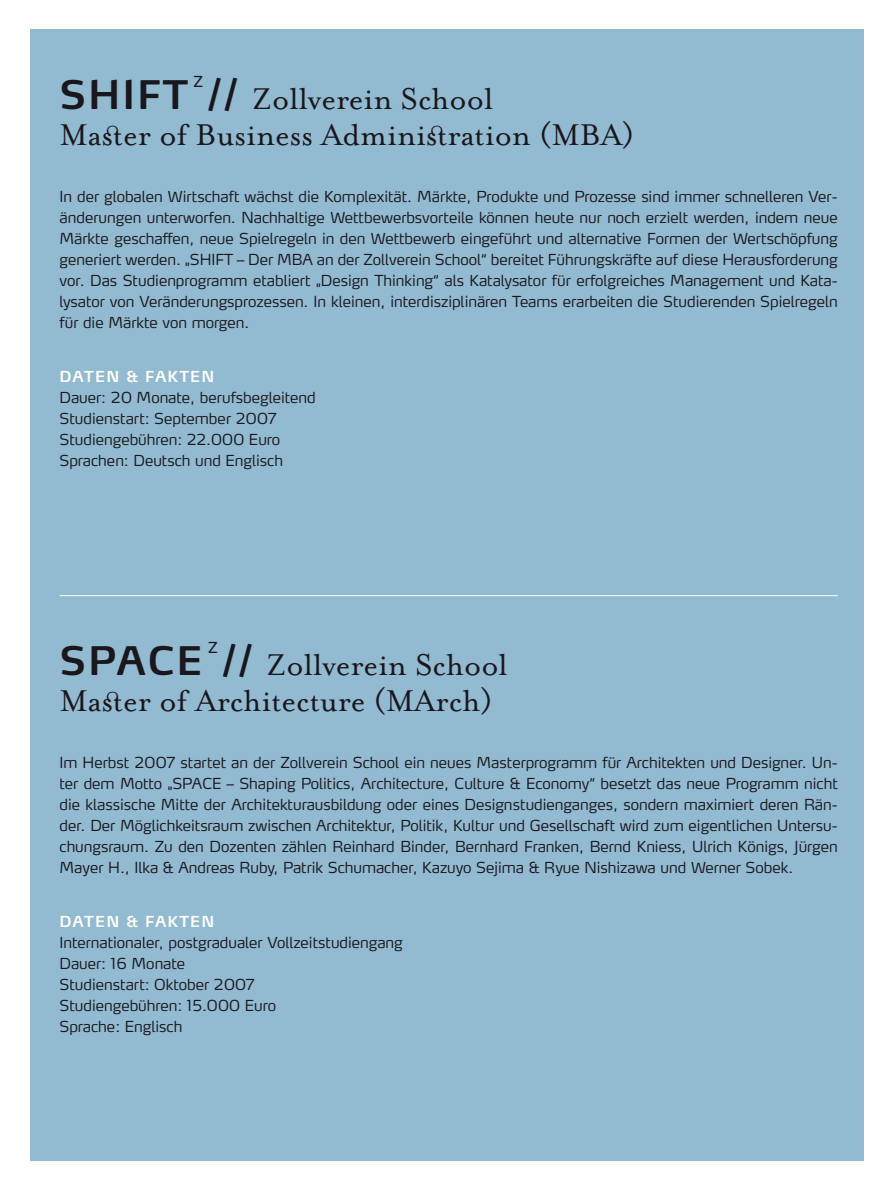
<style>
.page{position:relative;width:893px;height:1191px;background:#fff}
.page>*{position:absolute;margin:0;border:0;box-sizing:border-box;transform-origin:0 0}
.t1{font:600 39px "Max LF";letter-spacing:.05em;color:#1a171c}
.t2{font:34.5px/36px "Mrs Eaves Roman";color:#1a171c;text-align:center}
.t3{font:300 15px/21px "Max LF";color:#1a171c;text-align:justify}
.t4{font:15px "Max LF";color:#1a171c}
.s1{font-family:"Max LF";font-weight:600;font-size:39px}
.s2{font-family:"Mrs Eaves Just Lig Roman"}
.s3{font-weight:600;color:#fff}
</style>
<div class="page">
<div style="left:30px;top:30px;width:833px;height:1131px;background:#92bad1"></div>
<hr style="left:60px;top:595px;width:778px;height:1px;background:#fff">
<p class="t1" style="left:60px;top:70px;width:130px">SHIFT</p>
<p class="t4" style="left:194px;top:72px;width:11px">Z</p>
<p class="t2" style="left:60px;top:81px;width:576px"><span class="s1">//</span> Zollverein School<br>Ma<span class="s2">s</span>er of Business Admini<span class="s2">s</span>ration (MBA)</p>
<p class="t3" style="left:60px;top:186px;width:780px">In der globalen Wirtschaft wächst die Komplexität. Märkte, Produkte und Prozesse sind immer schnelleren Ver&shy;änderungen unterworfen. Nachhaltige Wettbewerbsvorteile können heute nur noch erzielt werden, indem neue Märkte geschaffen, neue Spielregeln in den Wettbewerb eingeführt und alternative Formen der Wertschöpfung generiert werden. „SHIFT – Der MBA an der Zollverein School“ bereitet Führungskräfte auf diese Herausforderung vor. Das Studienprogramm etabliert „Design Thinking“ als Katalysator für erfolgreiches Management und Kata&shy;lysator von Veränderungsprozessen. In kleinen, interdisziplinären Teams erarbeiten die Studierenden Spielregeln für die Märkte von morgen.</p>
<p class="t3" style="left:60px;top:366px;width:258px;text-align:left"><span class="s3">DATEN &amp; FAKTEN<br></span>Dauer: 20 Monate, berufsbegleitend<br>Studienstart: September 2007<br>Studiengebühren: 22.000 Euro<br>Sprachen: Deutsch und Englisch</p>
<p class="t1" style="left:60px;top:636px;width:145px">SPACE</p>
<p class="t4" style="left:208px;top:637px;width:11px">Z</p>
<p class="t2" style="left:60px;top:647px;width:450px;text-align:left;text-indent:163px"><span class="s1">//</span> Zollverein School<br>Ma<span class="s2">s</span>er of Architecture (MArch)</p>
<p class="t3" style="left:60px;top:752px;width:780px">Im Herbst 2007 startet an der Zollverein School ein neues Masterprogramm für Architekten und Designer. Un&shy;ter dem Motto „SPACE – Shaping Politics, Architecture, Culture &amp; Economy“ besetzt das neue Programm nicht die klassische Mitte der Architekturausbildung oder eines Designstudienganges, sondern maximiert deren Rän&shy;der. Der Möglichkeitsraum zwischen Architektur, Politik, Kultur und Gesellschaft wird zum eigentlichen Untersu&shy;chungsraum. Zu den Dozenten zählen Reinhard Binder, Bernhard Franken, Bernd Kniess, Ulrich Königs, Jürgen Mayer H., Ilka &amp; Andreas Ruby, Patrik Schumacher, Kazuyo Sejima &amp; Ryue Nishizawa und Werner Sobek.</p>
<p class="t3" style="left:60px;top:911px;width:345px;text-align:left"><span class="s3">DATEN &amp; FAKTEN<br></span>Internationaler, postgradualer Vollzeitstudiengang<br>Dauer: 16 Monate<br>Studienstart: Oktober 2007<br>Studiengebühren: 15.000 Euro<br>Sprache: Englisch</p>
</div>
